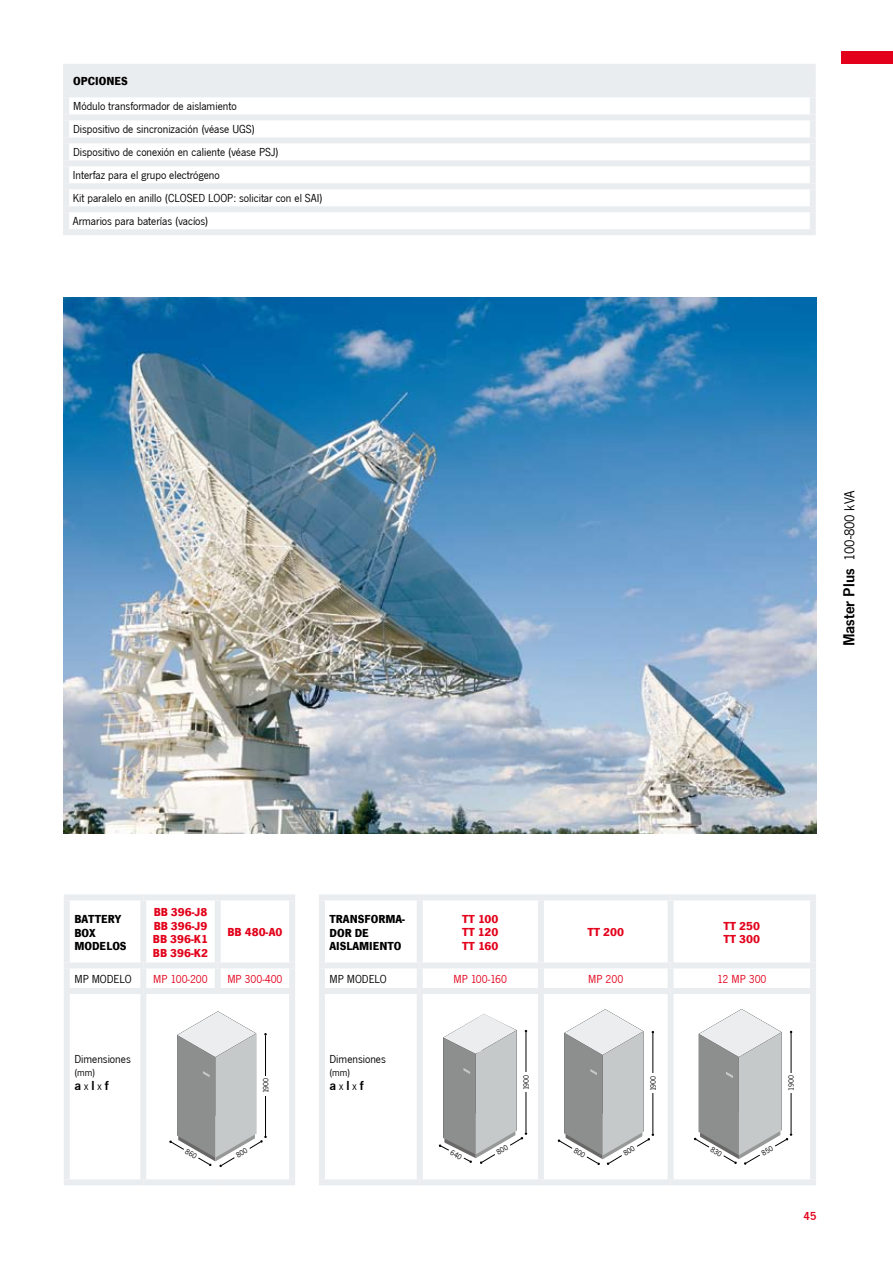
<style>
.page{position:relative;width:893px;height:1263px;background:#fff}
.page>*{position:absolute;margin:0;border:0;box-sizing:border-box;transform-origin:0 0}
.t1{font:600 16.5px "News Got T";color:#000}
.t2{font:600 13.5px "News Got T";color:#000}
.t3{font:12px/23px "News Got T";color:#000}
.t4{font:700 12px/13.5px "News Got T";color:#e2001a;text-align:justify}
.t5{font:700 12px/13.5px "News Got T";color:#000}
.t6{font:12px "News Got T";color:#e2001a}
.t7{font:600 12px "News Got T";color:#e2001a}
.t8{font:10.5px "News Got T";color:#000}
.t9{font:8.1px "News Got T";color:#000}
.s1{font-weight:400;font-size:15px}
.s2{font-weight:400;font-size:12px}
</style>
<div class="page">
<div style="left:842px;top:51px;width:51px;height:13px;background:#e2001a"></div>
<div style="left:66px;top:67px;width:747px;height:27px;background:#eaedef"></div>
<div style="left:63px;top:64px;width:753px;height:6px;background:#eaedef"></div>
<div style="left:63px;top:70px;width:6px;height:21px;background:#eaedef"></div>
<div style="left:810px;top:70px;width:6px;height:21px;background:#eaedef"></div>
<div style="left:63px;top:91px;width:753px;height:6px;background:#eaedef"></div>
<div style="left:63px;top:97px;width:6px;height:17px;background:#eaedef"></div>
<div style="left:810px;top:97px;width:6px;height:17px;background:#eaedef"></div>
<div style="left:63px;top:114px;width:753px;height:6px;background:#eaedef"></div>
<div style="left:63px;top:120px;width:6px;height:17px;background:#eaedef"></div>
<div style="left:810px;top:120px;width:6px;height:17px;background:#eaedef"></div>
<div style="left:63px;top:137px;width:753px;height:6px;background:#eaedef"></div>
<div style="left:63px;top:143px;width:6px;height:17px;background:#eaedef"></div>
<div style="left:810px;top:143px;width:6px;height:17px;background:#eaedef"></div>
<div style="left:63px;top:160px;width:753px;height:6px;background:#eaedef"></div>
<div style="left:63px;top:166px;width:6px;height:17px;background:#eaedef"></div>
<div style="left:810px;top:166px;width:6px;height:17px;background:#eaedef"></div>
<div style="left:63px;top:183px;width:753px;height:6px;background:#eaedef"></div>
<div style="left:63px;top:189px;width:6px;height:17px;background:#eaedef"></div>
<div style="left:810px;top:189px;width:6px;height:17px;background:#eaedef"></div>
<div style="left:63px;top:206px;width:753px;height:6px;background:#eaedef"></div>
<div style="left:63px;top:212px;width:6px;height:17px;background:#eaedef"></div>
<div style="left:810px;top:212px;width:6px;height:17px;background:#eaedef"></div>
<div style="left:63px;top:229px;width:753px;height:6px;background:#eaedef"></div>
<div style="left:319px;top:894px;width:101px;height:6px;background:#eaedef"></div>
<div style="left:319px;top:900px;width:6px;height:62px;background:#eaedef"></div>
<div style="left:420px;top:894px;width:121px;height:6px;background:#eaedef"></div>
<div style="left:417px;top:900px;width:6px;height:62px;background:#eaedef"></div>
<div style="left:541px;top:894px;width:130px;height:6px;background:#eaedef"></div>
<div style="left:538px;top:900px;width:6px;height:62px;background:#eaedef"></div>
<div style="left:671px;top:894px;width:145px;height:6px;background:#eaedef"></div>
<div style="left:668px;top:900px;width:6px;height:62px;background:#eaedef"></div>
<div style="left:810px;top:900px;width:6px;height:62px;background:#eaedef"></div>
<div style="left:319px;top:962px;width:101px;height:6px;background:#eaedef"></div>
<div style="left:319px;top:968px;width:6px;height:20px;background:#eaedef"></div>
<div style="left:420px;top:962px;width:121px;height:6px;background:#eaedef"></div>
<div style="left:417px;top:968px;width:6px;height:20px;background:#eaedef"></div>
<div style="left:541px;top:962px;width:130px;height:6px;background:#eaedef"></div>
<div style="left:538px;top:968px;width:6px;height:20px;background:#eaedef"></div>
<div style="left:671px;top:962px;width:145px;height:6px;background:#eaedef"></div>
<div style="left:668px;top:968px;width:6px;height:20px;background:#eaedef"></div>
<div style="left:810px;top:968px;width:6px;height:20px;background:#eaedef"></div>
<div style="left:319px;top:988px;width:101px;height:6px;background:#eaedef"></div>
<div style="left:319px;top:994px;width:6px;height:185px;background:#eaedef"></div>
<div style="left:420px;top:988px;width:121px;height:6px;background:#eaedef"></div>
<div style="left:417px;top:994px;width:6px;height:185px;background:#eaedef"></div>
<div style="left:541px;top:988px;width:130px;height:6px;background:#eaedef"></div>
<div style="left:538px;top:994px;width:6px;height:185px;background:#eaedef"></div>
<div style="left:671px;top:988px;width:145px;height:6px;background:#eaedef"></div>
<div style="left:668px;top:994px;width:6px;height:185px;background:#eaedef"></div>
<div style="left:810px;top:994px;width:6px;height:185px;background:#eaedef"></div>
<div style="left:319px;top:1179px;width:101px;height:6px;background:#eaedef"></div>
<div style="left:420px;top:1179px;width:121px;height:6px;background:#eaedef"></div>
<div style="left:541px;top:1179px;width:130px;height:6px;background:#eaedef"></div>
<div style="left:671px;top:1179px;width:145px;height:6px;background:#eaedef"></div>
<div style="left:64px;top:894px;width:79px;height:6px;background:#eaedef"></div>
<div style="left:64px;top:900px;width:6px;height:62px;background:#eaedef"></div>
<div style="left:143px;top:894px;width:75px;height:6px;background:#eaedef"></div>
<div style="left:140px;top:900px;width:6px;height:62px;background:#eaedef"></div>
<div style="left:218px;top:894px;width:77px;height:6px;background:#eaedef"></div>
<div style="left:215px;top:900px;width:6px;height:62px;background:#eaedef"></div>
<div style="left:289px;top:900px;width:6px;height:62px;background:#eaedef"></div>
<div style="left:64px;top:962px;width:79px;height:6px;background:#eaedef"></div>
<div style="left:64px;top:968px;width:6px;height:20px;background:#eaedef"></div>
<div style="left:143px;top:962px;width:75px;height:6px;background:#eaedef"></div>
<div style="left:140px;top:968px;width:6px;height:20px;background:#eaedef"></div>
<div style="left:218px;top:962px;width:77px;height:6px;background:#eaedef"></div>
<div style="left:215px;top:968px;width:6px;height:20px;background:#eaedef"></div>
<div style="left:289px;top:968px;width:6px;height:20px;background:#eaedef"></div>
<div style="left:64px;top:988px;width:79px;height:6px;background:#eaedef"></div>
<div style="left:64px;top:994px;width:6px;height:185px;background:#eaedef"></div>
<div style="left:143px;top:988px;width:75px;height:6px;background:#eaedef"></div>
<div style="left:140px;top:994px;width:6px;height:185px;background:#eaedef"></div>
<div style="left:218px;top:988px;width:77px;height:6px;background:#eaedef"></div>
<div style="left:289px;top:994px;width:6px;height:185px;background:#eaedef"></div>
<div style="left:64px;top:1179px;width:79px;height:6px;background:#eaedef"></div>
<div style="left:143px;top:1179px;width:75px;height:6px;background:#eaedef"></div>
<div style="left:218px;top:1179px;width:77px;height:6px;background:#eaedef"></div>
<img style="left:64px;top:298px;width:752px;height:535px">
<svg style="left:169px;top:1011px;width:98px;height:156px"></svg>
<svg style="left:439px;top:1014px;width:88px;height:150px"></svg>
<svg style="left:558px;top:1009px;width:96px;height:156px"></svg>
<svg style="left:694px;top:1009px;width:98px;height:156px"></svg>
<p class="t5" style="left:73px;top:74px;width:23px">OPCIONES</p>
<p class="t3" style="left:73px;top:95px;width:251px">Módulo transformador de aislamiento<br>Dispositivo de sincronización (véase UGS)<br>Dispositivo de conexión en caliente (véase PSJ)<br>Interfaz para el grupo electrógeno<br>Kit paralelo en anillo (CLOSED LOOP: solicitar con el SAI)<br>Armarios para baterías (vacíos)</p>
<h1 class="t1" style="left:839px;top:646px;width:157px;rotate:-90deg">Master Plus <span class="s1">100-800 kVA</span></h1>
<p class="t5" style="left:74px;top:913px;width:23px">BATTERY<br>BOX<br>MODELOS</p>
<p class="t3" style="left:74px;top:968px;width:59px">MP MODELO</p>
<p class="t4" style="left:153px;top:905px;width:57px">BB 396-J8<br>BB 396-J9<br>BB 396-K1<br>BB 396-K2</p>
<p class="t4" style="left:227px;top:925px;width:56px">BB 480-A0</p>
<p class="t6" style="left:153px;top:972px;width:56px">MP 100-200</p>
<p class="t6" style="left:227px;top:972px;width:57px">MP 300-400</p>
<p class="t5" style="left:330px;top:913px;width:77px">TRANSFORMA-<br>DOR DE<br>AISLAMIENTO</p>
<p class="t3" style="left:330px;top:968px;width:59px">MP MODELO</p>
<p class="t4" style="left:462px;top:912px;width:38px">TT 100<br>TT 120<br>TT 160</p>
<p class="t4" style="left:587px;top:925px;width:38px">TT 200</p>
<p class="t4" style="left:723px;top:919px;width:38px">TT 250<br>TT 300</p>
<p class="t6" style="left:453px;top:972px;width:55px">MP 100-160</p>
<p class="t6" style="left:588px;top:972px;width:37px">MP 200</p>
<p class="t6" style="left:717px;top:972px;width:51px">12 MP 300</p>
<p class="t3" style="left:74px;top:1048px;width:58px">Dimensiones</p>
<p class="t8" style="left:74px;top:1067px;width:22px">(mm)</p>
<p class="t2" style="left:74px;top:1077px;width:36px">a <span class="s2">x</span> l <span class="s2">x</span> f</p>
<p class="t3" style="left:330px;top:1048px;width:58px">Dimensiones</p>
<p class="t8" style="left:330px;top:1067px;width:22px">(mm)</p>
<p class="t2" style="left:330px;top:1077px;width:36px">a <span class="s2">x</span> l <span class="s2">x</span> f</p>
<p class="t9" style="left:261px;top:1093px;width:17px;rotate:-90deg">1900</p>
<p class="t9" style="left:522px;top:1090px;width:17px;rotate:-90deg">1900</p>
<p class="t9" style="left:649px;top:1091px;width:17px;rotate:-90deg">1900</p>
<p class="t9" style="left:787px;top:1091px;width:17px;rotate:-90deg">1900</p>
<p class="t7" style="left:804px;top:1209px;width:14px">45</p>
</div>
